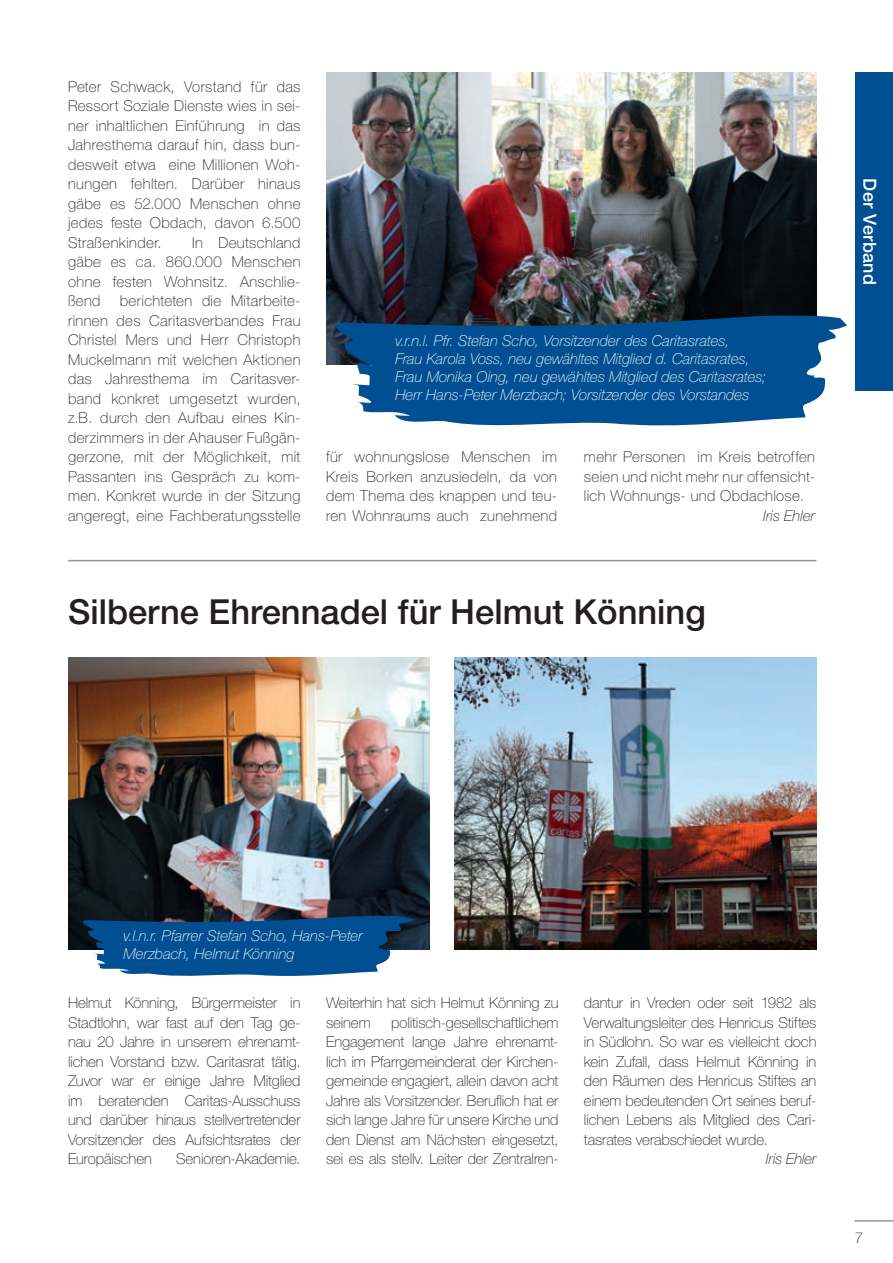
<style>
.page{position:relative;width:893px;height:1263px;background:#fff}
.page>*{position:absolute;margin:0;border:0;box-sizing:border-box;transform-origin:0 0}
.t1{font:500 34.5px "Helvetica Neue LT Std";color:#231f20}
.t2{font:500 18px "Helvetica Neue LT Std";letter-spacing:.02em;color:#fff}
.t3{font:100 15px/19.5px "Helvetica Neue LT Std";letter-spacing:.015em;color:#231f20;text-align:justify}
.t4{font:italic 100 15px/18px "Helvetica Neue LT Std";letter-spacing:.005em;color:#fff}
.t5{font:100 15px/19.5px "Helvetica Neue LT Std";letter-spacing:-.005em;color:#231f20}
.t6{font:italic 100 15px "Helvetica Neue LT Std";color:#231f20}
</style>
<div class="page">
<hr style="left:854px;top:1220px;width:39px;height:1px;background:#939598">
<div style="left:855px;top:72px;width:38px;height:319px;background:#004f92"></div>
<img style="left:455px;top:657px;width:361px;height:292px">
<img style="left:326px;top:72px;width:490px;height:243px">
<img style="left:68px;top:657px;width:362px;height:292px">
<svg style="left:76px;top:916px;width:339px;height:60px;background:#1c5a8f"></svg>
<svg style="left:326px;top:315px;width:521px;height:111px;background:#216197"></svg>
<hr style="left:68px;top:560px;width:748px;height:1px;background:#939598">
<p class="t3" style="left:68px;top:77px;width:234px">Peter Schwack, Vorstand für das Ressort Soziale Dienste wies in sei&shy;ner inhaltlichen Einführung in das Jahresthema darauf hin, dass bun&shy;desweit etwa eine Millionen Woh&shy;nungen fehlten. Darüber hinaus gäbe es 52.000 Menschen ohne jedes feste Obdach, davon 6.500<br>Straßenkinder.</p>
<p class="t3" style="left:68px;top:233px;width:234px;text-indent:124px">In Deutschland gäbe es ca. 860.000 Menschen ohne festen Wohnsitz. Anschlie&shy;ßend</p>
<p class="t3" style="left:68px;top:291px;width:234px;text-indent:52px">berichteten die Mitarbeite&shy;rinnen des Caritasverbandes Frau Christel Mers und Herr Christoph Muckelmann mit welchen Aktionen das Jahresthema im Caritasver&shy;band konkret umgesetzt wurden, z.B. durch den Aufbau eines Kin&shy;derzimmers in der Ahauser Fußgän&shy;gerzone, mit der Möglichkeit, mit Passanten ins Gespräch zu kom&shy;men. Konkret wurde in der Sitzung angeregt, eine Fachberatungsstelle</p>
<p class="t4" style="left:395px;top:332px;width:372px">v.r.n.l. Pfr. Stefan Scho, Vorsitzender des Caritasrates,<br>Frau Karola Voss, neu gewähltes Mitglied d. Caritasrates, Frau Monika Oing, neu gewähltes Mitglied des Caritasrates; Herr Hans-Peter Merzbach; Vorsitzender des Vorstandes</p>
<p class="t3" style="left:326px;top:447px;width:233px">für wohnungslose Menschen im Kreis Borken anzusiedeln, da von dem Thema des knappen und teu&shy;ren Wohnraums auch zunehmend</p>
<p class="t3" style="left:584px;top:447px;width:233px">mehr Personen im Kreis betroffen seien und nicht mehr nur offensicht&shy;lich Wohnungs- und Obdachlose.</p>
<p class="t6" style="left:763px;top:507px;width:53px">Iris Ehler</p>
<h1 class="t1" style="left:68px;top:591px;width:639px">Silberne Ehrennadel für Helmut Könning</h1>
<p class="t2" style="left:881px;top:178px;width:108px;rotate:90deg">Der Verband</p>
<p class="t4" style="left:124px;top:927px;width:241px">v.l.n.r. Pfarrer Stefan Scho, Hans-Peter<br>Merzbach, Helmut Könning</p>
<p class="t3" style="left:68px;top:993px;width:234px">Helmut Könning, Bürgermeister in Stadtlohn, war fast auf den Tag ge&shy;nau 20 Jahre in unserem ehrenamt&shy;lichen Vorstand bzw. Caritasrat tätig.<br>Zuvor war er einige Jahre Mitglied im beratenden Caritas-Ausschuss und darüber hinaus stellvertretender Vorsitzender des Aufsichtsrates der Europäischen</p>
<p class="t5" style="left:176px;top:1149px;width:126px">Senioren-Akademie.</p>
<p class="t5" style="left:326px;top:993px;width:234px">Weiterhin hat sich Helmut Könning zu seinem</p>
<p class="t3" style="left:326px;top:1013px;width:234px;text-indent:65px">politisch-gesellschaftlichem Engagement lange Jahre ehrenamt&shy;lich im Pfarrgemeinderat der Kirchen&shy;gemeinde engagiert, allein davon acht Jahre als Vorsitzender. Beruflich hat er sich lange Jahre für unsere Kirche und den Dienst am Nächsten eingesetzt, sei es als stellv. Leiter der Zentralren-</p>
<p class="t3" style="left:584px;top:993px;width:234px">dantur in Vreden oder seit 1982 als Verwaltungsleiter des Henricus Stiftes in Südlohn. So war es vielleicht doch kein Zufall, dass Helmut Könning in den Räumen des Henricus Stiftes an einem bedeutenden Ort seines beruf&shy;lichen Lebens als Mitglied des Cari&shy;tasrates verabschiedet wurde.</p>
<p class="t6" style="left:766px;top:1150px;width:52px">Iris Ehler</p>
<p class="t3" style="left:855px;top:1228px;width:10px">7</p>
</div>
